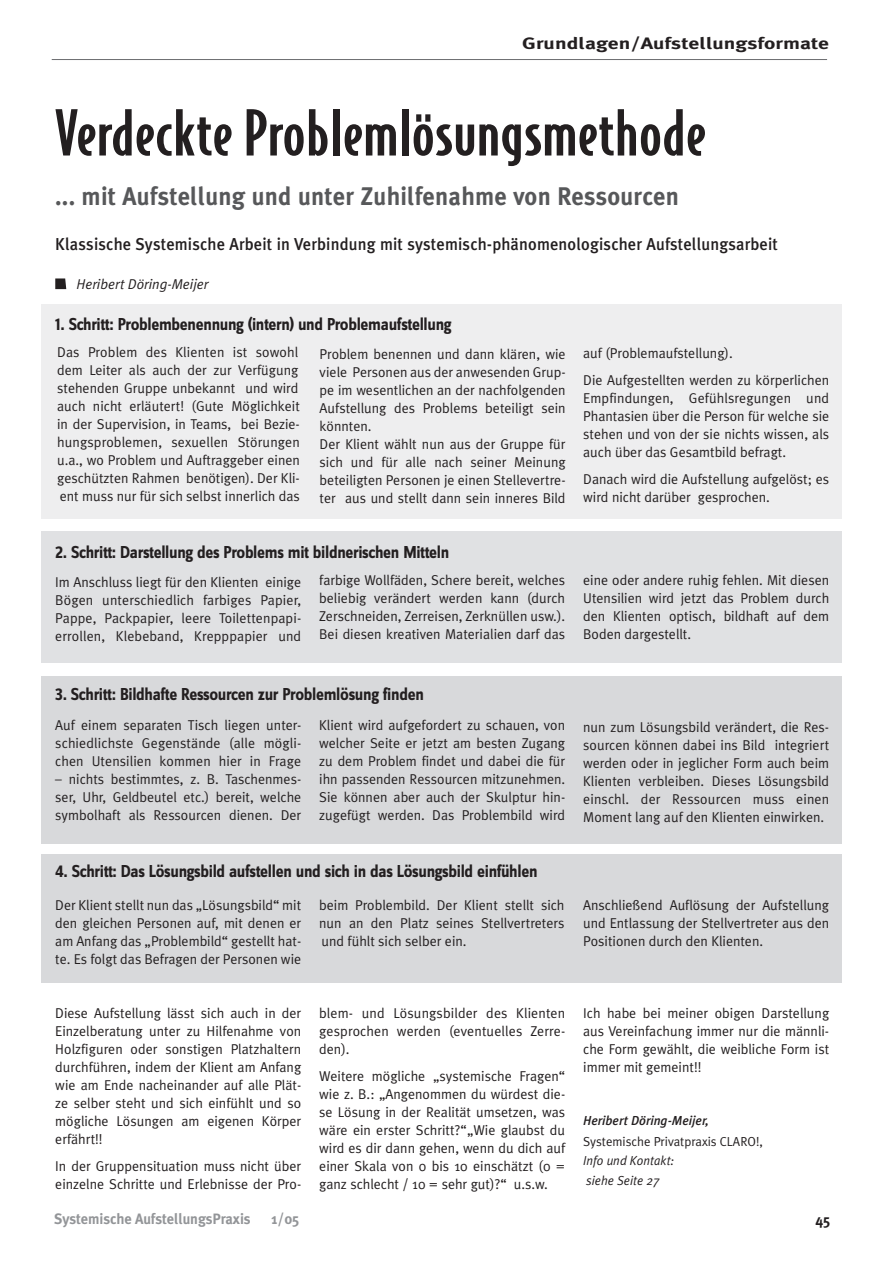
<style>
.page{position:relative;width:893px;height:1263px;background:#fff}
.page>*{position:absolute;margin:0;border:0;box-sizing:border-box;transform-origin:0 0}
.t1{font:500 60px "Bodega Sans";letter-spacing:.01em;color:#231f20;scale:1.1 1}
.t2{font:700 25.5px "Meta Plus";letter-spacing:.01em;color:#57585a;scale:.95 1}
.t3{font:700 18px "Zine Sans Dis";letter-spacing:-.02em;color:#231f20;scale:.92 1}
.t4{font:500 17.25px "Meta Plus";letter-spacing:.01em;color:#231f20;scale:.95 1}
.t5{font:700 16.5px "Meta Plus";color:#231f20;scale:1.3 1}
.t6{font:700 15px "Meta Plus";letter-spacing:-.005em;color:#939598;scale:.96 1}
.t7{font:700 15px "Meta Plus";color:#231f20;scale:.96 1}
.t8{font:14.25px/18px "Meta Plus Normal";color:#231f20;text-align:justify}
.t9{font:italic 14.25px "Meta Plus Normal";color:#231f20}
.t10{font:13.05px "Meta Plus Normal";color:#231f20}
.t11{font:italic 13.05px/19.5px "Meta Plus Normal";color:#231f20;scale:.95 1}
.t12{font:italic 500 13.05px "Meta Plus";color:#231f20}
</style>
<div class="page">
<div style="left:41px;top:854px;width:801px;height:129px;background:#d8d9db"></div>
<div style="left:41px;top:676px;width:801px;height:167px;background:#d8d9db"></div>
<div style="left:41px;top:531px;width:801px;height:132px;background:#e0e1e3"></div>
<div style="left:41px;top:305px;width:801px;height:214px;background:#eeeeef"></div>
<hr style="left:52px;top:59px;width:775px;height:1px;background:#6c6d70">
<svg style="left:55px;top:278px;width:11px;height:11px"></svg>
<p class="t5" style="left:522px;top:33px;width:238px">Grundlagen/Aufstellungsformate</p>
<h1 class="t1" style="left:55px;top:97px;width:593px">Verdeckte Problemlösungsmethode</h1>
<h2 class="t2" style="left:55px;top:181px;width:658px">... mit Aufstellung und unter Zuhilfenahme von Ressourcen</h2>
<p class="t4" style="left:55px;top:234px;width:762px">Klassische Systemische Arbeit in Verbindung mit systemisch-phänomenologischer Aufstellungsarbeit</p>
<p class="t9" style="left:77px;top:276px;width:133px">Heribert Döring-Meijer</p>
<p class="t3" style="left:55px;top:315px;width:432px">1. Schritt: Problembenennung (intern) und Problemaufstellung</p>
<p class="t8" style="left:57px;top:343px;width:244px">Das Problem des Klienten ist sowohl dem Leiter als auch der zur Verfügung stehenden Gruppe unbekannt und wird auch nicht erläutert! (Gute Möglichkeit in der Supervision, in Teams, bei Bezie&shy;hungsproblemen, sexuellen Störungen u.a., wo Problem und Auftraggeber einen geschützten Rahmen benötigen). Der Kli&shy;ent muss nur für sich selbst innerlich das</p>
<p class="t8" style="left:320px;top:345px;width:247px;text-align:left">Problem benennen und dann klären, wie viele Personen aus der anwesenden Grup&shy;pe im wesentlichen an der nachfolgenden Aufstellung des Problems beteiligt sein könnten.<br>Der Klient wählt nun aus der Gruppe für sich und für alle nach seiner Meinung beteiligten Personen je einen Stellevertre&shy;ter aus und stellt dann sein inneres Bild</p>
<p class="t8" style="left:583px;top:339px;width:247px;line-height:27px">auf (Problemaufstellung).<br>Die Aufgestellten werden zu körperlichen</p>
<p class="t8" style="left:583px;top:388px;width:247px">Empfindungen, Gefühlsregungen und Phantasien über die Person für welche sie stehen und von der sie nichts wissen, als auch über das Gesamtbild befragt.</p>
<p class="t8" style="left:583px;top:469px;width:247px">Danach wird die Aufstellung aufgelöst; es wird nicht darüber gesprochen.</p>
<p class="t3" style="left:55px;top:543px;width:430px">2. Schritt: Darstellung des Problems mit bildnerischen Mitteln</p>
<p class="t8" style="left:55px;top:573px;width:247px">Im Anschluss liegt für den Klienten einige Bögen unterschiedlich farbiges Papier, Pappe, Packpapier, leere Toilettenpapi&shy;errollen, Klebeband, Krepppapier und</p>
<p class="t8" style="left:319px;top:571px;width:247px">farbige Wollfäden, Schere bereit, welches beliebig verändert werden kann (durch Zerschneiden, Zerreisen, Zerknüllen usw.).<br>Bei diesen kreativen Materialien darf das</p>
<p class="t8" style="left:583px;top:571px;width:247px">eine oder andere ruhig fehlen. Mit diesen Utensilien wird jetzt das Problem durch den Klienten optisch, bildhaft auf dem Boden dargestellt.</p>
<p class="t3" style="left:55px;top:685px;width:402px">3. Schritt: Bildhafte Ressourcen zur Problemlösung finden</p>
<p class="t8" style="left:55px;top:716px;width:247px">Auf einem separaten Tisch liegen unter&shy;schiedlichste Gegenstände (alle mögli&shy;chen Utensilien kommen hier in Frage</p>
<p class="t8" style="left:55px;top:770px;width:247px">– nichts bestimmtes, z. B. Taschenmes&shy;ser, Uhr, Geldbeutel etc.) bereit, welche symbolhaft als Ressourcen dienen. Der</p>
<p class="t8" style="left:319px;top:716px;width:247px">Klient wird aufgefordert zu schauen, von welcher Seite er jetzt am besten Zugang zu dem Problem findet und dabei die für ihn passenden Ressourcen mitzunehmen.<br>Sie können aber auch der Skulptur hin&shy;zugefügt werden. Das Problembild wird</p>
<p class="t8" style="left:583px;top:718px;width:247px">nun zum Lösungsbild verändert, die Res&shy;sourcen können dabei ins Bild integriert werden oder in jeglicher Form auch beim Klienten verbleiben. Dieses Lösungsbild einschl. der Ressourcen muss einen Moment lang auf den Klienten einwirken.</p>
<p class="t3" style="left:55px;top:862px;width:526px">4. Schritt: Das Lösungsbild aufstellen und sich in das Lösungsbild einfühlen</p>
<p class="t8" style="left:55px;top:895px;width:247px">Der Klient stellt nun das „Lösungsbild“ mit den gleichen Personen auf, mit denen er am Anfang das „Problembild“ gestellt hat&shy;te. Es folgt das Befragen der Personen wie</p>
<p class="t8" style="left:319px;top:895px;width:247px">beim Problembild. Der Klient stellt sich nun an den Platz seines Stellvertreters und fühlt sich selber ein.</p>
<p class="t8" style="left:583px;top:895px;width:247px">Anschließend Auflösung der Aufstellung und Entlassung der Stellvertreter aus den Positionen durch den Klienten.</p>
<p class="t8" style="left:55px;top:1004px;width:247px">Diese Aufstellung lässt sich auch in der Einzelberatung unter zu Hilfenahme von Holzfiguren oder sonstigen Platzhaltern durchführen, indem der Klient am Anfang wie am Ende nacheinander auf alle Plät&shy;ze selber steht und sich einfühlt und so mögliche Lösungen am eigenen Körper erfährt!!</p>
<p class="t8" style="left:55px;top:1157px;width:247px">In der Gruppensituation muss nicht über einzelne Schritte und Erlebnisse der Pro-</p>
<p class="t8" style="left:319px;top:1004px;width:247px">blem- und Lösungsbilder des Klienten gesprochen werden (eventuelles Zerre&shy;den).</p>
<p class="t8" style="left:319px;top:1067px;width:247px">Weitere mögliche „systemische Fragen“ wie z. B.: „Angenommen du würdest die&shy;se Lösung in der Realität umsetzen, was wäre ein erster Schritt?“„Wie glaubst du wird es dir dann gehen, wenn du dich auf einer Skala von 0 bis 10 einschätzt (0 = ganz schlecht / 10 = sehr gut)?“ u.s.w.</p>
<p class="t8" style="left:583px;top:1004px;width:247px">Ich habe bei meiner obigen Darstellung aus Vereinfachung immer nur die männli&shy;che Form gewählt, die weibliche Form ist immer mit gemeint!!</p>
<p class="t12" style="left:583px;top:1113px;width:127px">Heribert Döring-Meijer,</p>
<p class="t10" style="left:583px;top:1134px;width:181px">Systemische Privatpraxis CLARO!,</p>
<p class="t11" style="left:583px;top:1151px;width:97px">Info und Kontakt: siehe Seite 27</p>
<p class="t6" style="left:54px;top:1210px;width:206px">Systemische AufstellungsPraxis</p>
<p class="t6" style="left:272px;top:1210px;width:30px">1/05</p>
<p class="t7" style="left:815px;top:1211px;width:17px">45</p>
</div>
